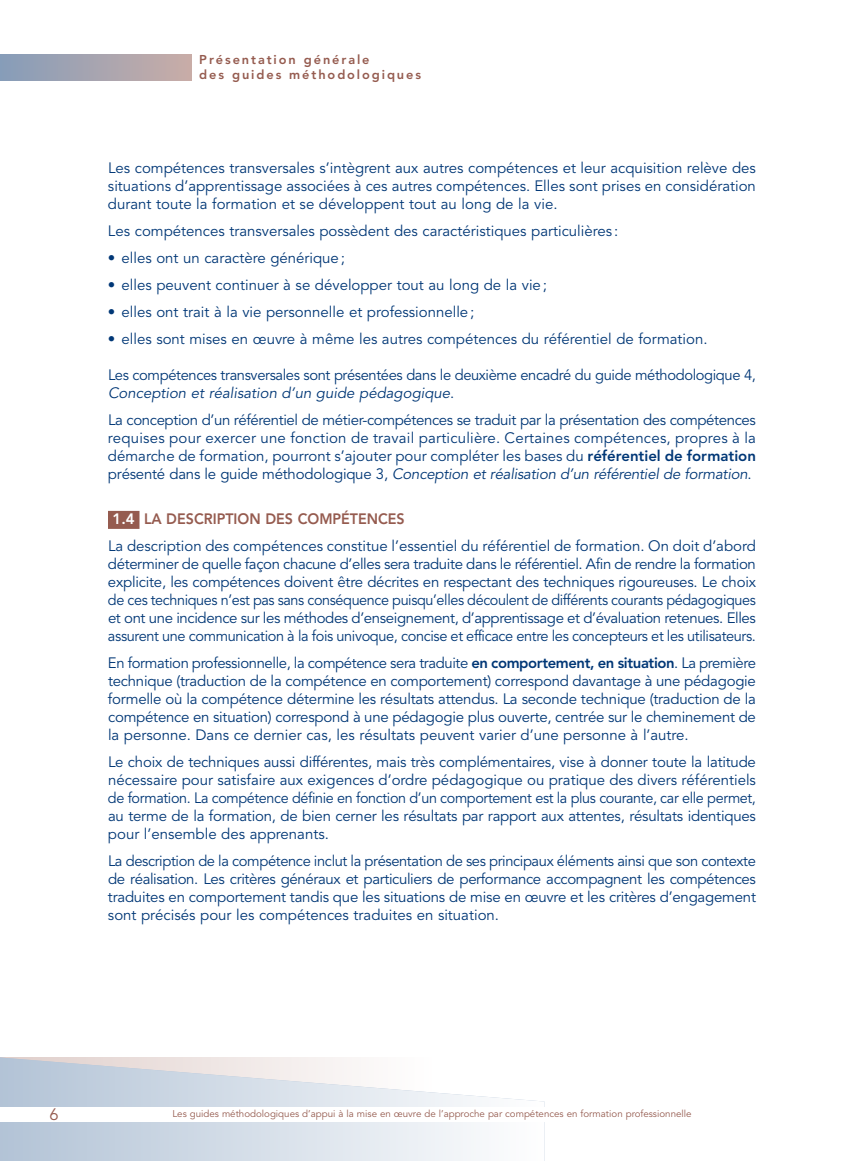
<style>
.page{position:relative;width:864px;height:1161px;background:#fff}
.page>*{position:absolute;margin:0;border:0;box-sizing:border-box;transform-origin:0 0}
.t1{font:16.5px "Avenir";color:#955b4f}
.t2{font:15px/18px "Avenir";color:#003776;text-align:justify}
.t3{font:15px/18px "Avenir";letter-spacing:-.025em;color:#003776}
.t4{font:800 12.75px/15px "Avenir";letter-spacing:.15em;color:#955b4f}
.t5{font:9.75px "Avenir";color:#955b4f}
.s1{font-style:italic}
.s2{font-weight:800}
.s3{font-weight:800;color:#fff}
.s4{font-weight:800;color:#955b4f}
</style>
<div class="page">
<svg style="left:0;top:1058px;width:544px;height:103px"></svg>
<div style="left:0;top:1107px;width:864px;height:15px;background:#fff"></div>
<div style="left:0;top:54px;width:191px;height:26px;background:linear-gradient(to right,#869db9,#c9ada7)"></div>
<div style="left:108px;top:511px;width:32px;height:18px;background:#955b4f"></div>
<p class="t4" style="left:199px;top:53px;width:223px">Présentation générale<br>des guides méthodologiques</p>
<p class="t2" style="left:108px;top:160px;width:650px">Les compétences transversales s’intègrent aux autres compétences et leur acquisition relève des situations d’apprentissage associées à ces autres compétences. Elles sont prises en considération durant toute la formation et se développent tout au long de la vie.</p>
<p class="t2" style="left:108px;top:223px;width:512px">Les compétences transversales possèdent des caractéristiques particulières :</p>
<p class="t2" style="left:108px;top:250px;width:238px">• elles ont un caractère générique;</p>
<p class="t2" style="left:108px;top:277px;width:441px">• elles peuvent continuer à se développer tout au long de la vie;</p>
<p class="t2" style="left:108px;top:304px;width:368px">• elles ont trait à la vie personnelle et professionnelle;</p>
<p class="t2" style="left:108px;top:331px;width:601px">• elles sont mises en œuvre à même les autres compétences du référentiel de formation.</p>
<p class="t3" style="left:108px;top:367px;width:650px">Les compétences transversales sont présentées dans le deuxième encadré du guide méthodologique 4,<br><span class="s1">Conception et réalisation d’un guide pédagogique</span>.</p>
<p class="t2" style="left:108px;top:412px;width:650px">La conception d’un référentiel de métier-compétences se traduit par la présentation des compétences requises pour exercer une fonction de travail particulière. Certaines compétences, propres à la démarche de formation, pourront s’ajouter pour compléter les bases du <span class="s2">référentiel de formation </span>présenté dans le guide méthodologique 3, <span class="s1">Conception et réalisation d’un référentiel de formation</span>.</p>
<p class="t2" style="left:108px;top:507px;width:650px;line-height:27px;text-indent:4px"><span class="s3">1.4</span> <span class="s4">LA DESCRIPTION DES COMPÉTENCES<br></span>La description des compétences constitue l’essentiel du référentiel de formation. On doit d’abord</p>
<p class="t2" style="left:108px;top:556px;width:650px">déterminer de quelle façon chacune d’elles sera traduite dans le référentiel. Afin de rendre la formation explicite, les compétences doivent être décrites en respectant des techniques rigoureuses. Le choix de ces techniques n’est pas sans conséquence puisqu’elles découlent de différents courants pédagogiques et ont une incidence sur les méthodes d’enseignement, d’apprentissage et d’évaluation retenues. Elles assurent une communication à la fois univoque, concise et efficace entre les concepteurs et les utilisateurs.</p>
<p class="t2" style="left:108px;top:655px;width:650px">En formation professionnelle, la compétence sera traduite <span class="s2">en comportement, en situation</span>. La première technique (traduction de la compétence en comportement) correspond davantage à une pédagogie formelle où la compétence détermine les résultats attendus. La seconde technique (traduction de la compétence en situation) correspond à une pédagogie plus ouverte, centrée sur le cheminement de la personne. Dans ce dernier cas, les résultats peuvent varier d’une personne à l’autre.</p>
<p class="t2" style="left:108px;top:754px;width:650px">Le choix de techniques aussi différentes, mais très complémentaires, vise à donner toute la latitude nécessaire pour satisfaire aux exigences d’ordre pédagogique ou pratique des divers référentiels de formation. La compétence définie en fonction d’un comportement est la plus courante, car elle permet, au terme de la formation, de bien cerner les résultats par rapport aux attentes, résultats identiques pour l’ensemble des apprenants.</p>
<p class="t2" style="left:108px;top:853px;width:650px">La description de la compétence inclut la présentation de ses principaux éléments ainsi que son contexte de réalisation. Les critères généraux et particuliers de performance accompagnent les compétences traduites en comportement tandis que les situations de mise en œuvre et les critères d’engagement sont précisés pour les compétences traduites en situation.</p>
<p class="t1" style="left:49px;top:1108px;width:11px">6</p>
<p class="t5" style="left:172px;top:1110px;width:521px">Les guides méthodologiques d’appui à la mise en œuvre de l’approche par compétences en formation professionnelle</p>
</div>
